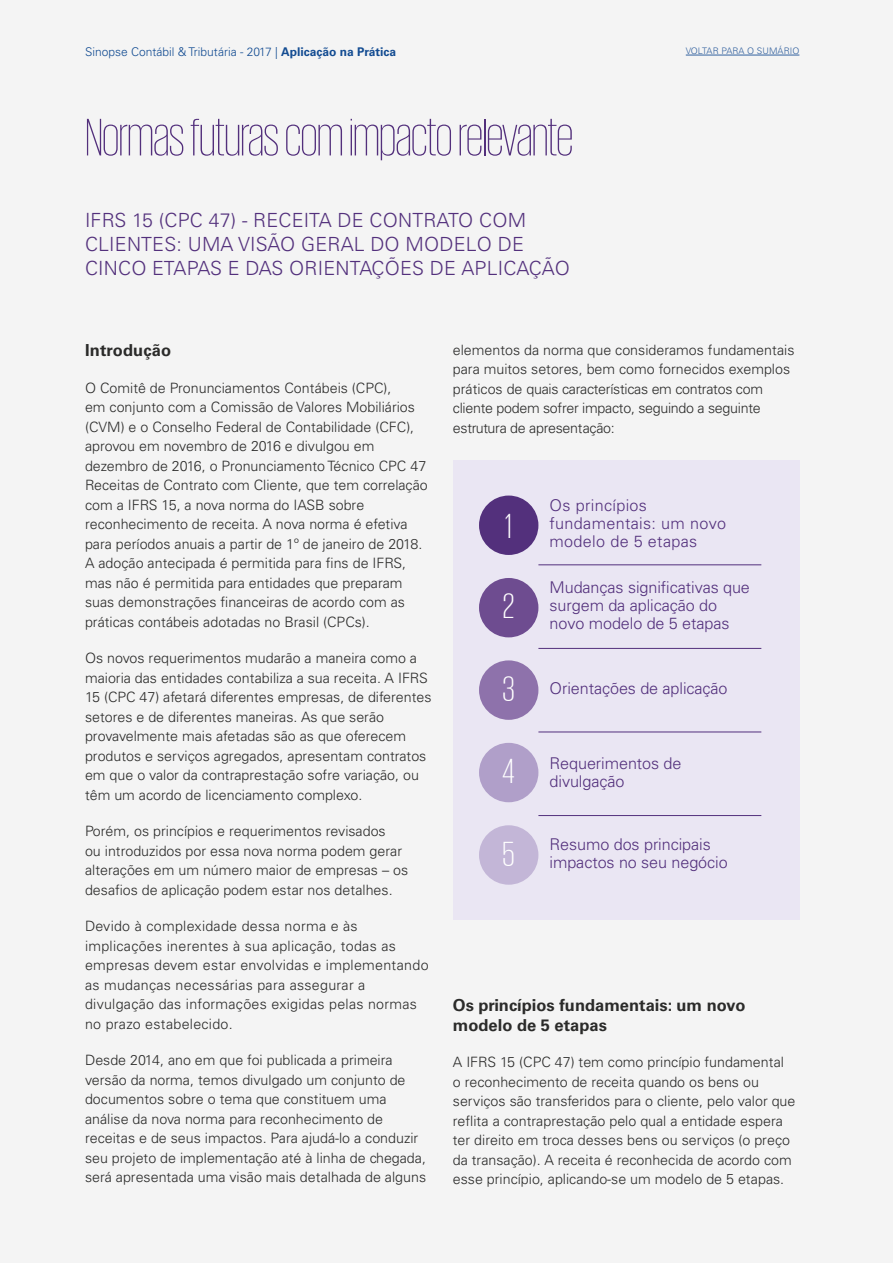
<style>
.page{position:relative;width:893px;height:1263px;background:#f4f4f4}
.page>*{position:absolute;margin:0;border:0;box-sizing:border-box;transform-origin:0 0}
.t1{font:200 54px "KPMG App";letter-spacing:-.02em;color:#53307c}
.t2{font:300 36px "KPMG App";color:#fff}
.t3{font:300 19.5px/24px "Univers LT Std";letter-spacing:.01em;color:#53307c}
.t4{font:700 16.5px/19.5px "Univers LT Std";color:#2b2b2a}
.t5{font:300 16.2px/18px "Univers LT Std";letter-spacing:-.005em;color:#53307c}
.t6{font:300 16.2px/18px "Univers LT Std";letter-spacing:.02em;color:#53307c}
.t7{font:300 14.25px/19.5px "Univers LT Std";color:#2b2b2a}
.t8{font:300 14.25px/19.5px "Univers LT Std";letter-spacing:.02em;color:#2b2b2a}
.t9{font:300 14.25px/19.5px "Univers LT Std";letter-spacing:-.02em;color:#2b2b2a}
.t10{font:300 12px "Univers LT Std";color:#134c92}
.t11{font:300 9px "Univers LT Std";letter-spacing:.01em;color:#31609e}
.s1{font-weight:700}
</style>
<div class="page">
<hr style="left:686px;top:55px;width:113px;height:1px;background:#31609e">
<div style="left:453px;top:460px;width:346px;height:460px;background:#eae6f3"></div>
<div style="left:479px;top:495px;width:59px;height:60px;background:#53307c;border-radius:50%"></div>
<div style="left:479px;top:578px;width:59px;height:59px;background:#6e4c90;border-radius:50%"></div>
<div style="left:479px;top:660px;width:59px;height:60px;background:#8e72ab;border-radius:50%"></div>
<div style="left:479px;top:743px;width:59px;height:59px;background:#b09fc9;border-radius:50%"></div>
<div style="left:479px;top:825px;width:59px;height:60px;background:#c3b6d7;border-radius:50%"></div>
<hr style="left:538px;top:564px;width:223px;height:1px;background:#53307c">
<hr style="left:538px;top:648px;width:223px;height:1px;background:#53307c">
<hr style="left:538px;top:731px;width:223px;height:1px;background:#53307c">
<hr style="left:538px;top:815px;width:223px;height:1px;background:#53307c">
<p class="t10" style="left:85px;top:45px;width:313px">Sinopse Contábil &amp; Tributária - 2017 | <span class="s1">Aplicação na Prática</span></p>
<p class="t11" style="left:686px;top:46px;width:115px">VOLTAR PARA O SUMÁRIO</p>
<h1 class="t1" style="left:85px;top:112px;width:490px">Normas futuras com impacto relevante</h1>
<h3 class="t3" style="left:85px;top:208px;width:486px">IFRS 15 (CPC 47) - RECEITA DE CONTRATO COM<br>CLIENTES: UMA VISÃO GERAL DO MODELO DE<br>CINCO ETAPAS E DAS ORIENTAÇÕES DE APLICAÇÃO</h3>
<p class="t4" style="left:85px;top:341px;width:88px">Introdução</p>
<p class="t7" style="left:85px;top:378px;width:344px">O Comitê de Pronunciamentos Contábeis (CPC),<br>em conjunto com a Comissão de Valores Mobiliários (CVM) e o Conselho Federal de Contabilidade (CFC), aprovou em novembro de 2016 e divulgou em dezembro de 2016, o Pronunciamento Técnico CPC 47<br>Receitas de Contrato com Cliente, que tem correlação com a IFRS 15, a nova norma do IASB sobre reconhecimento de receita. A nova norma é efetiva para períodos anuais a partir de 1º de janeiro de 2018.<br>A adoção antecipada é permitida para fins de IFRS, mas não é permitida para entidades que preparam suas demonstrações financeiras de acordo com as práticas contábeis adotadas no Brasil (CPCs).</p>
<p class="t7" style="left:85px;top:649px;width:348px">Os novos requerimentos mudarão a maneira como a maioria das entidades contabiliza a sua receita. A IFRS 15 (CPC 47) afetará diferentes empresas, de diferentes setores e de diferentes maneiras. As que serão provavelmente mais afetadas são as que oferecem produtos e serviços agregados, apresentam contratos em que o valor da contraprestação sofre variação, ou têm um acordo de licenciamento complexo.</p>
<p class="t7" style="left:85px;top:821px;width:325px">Porém, os princípios e requerimentos revisados<br>ou introduzidos por essa nova norma podem gerar alterações em um número maior de empresas – os desafios de aplicação podem estar nos detalhes.</p>
<p class="t8" style="left:85px;top:916px;width:345px">Devido à complexidade dessa norma e às implicações inerentes à sua aplicação, todas as empresas devem estar envolvidas e implementando as mudanças necessárias para assegurar a divulgação das informações exigidas pelas normas no prazo estabelecido.</p>
<p class="t7" style="left:85px;top:1050px;width:343px">Desde 2014, ano em que foi publicada a primeira versão da norma, temos divulgado um conjunto de documentos sobre o tema que constituem uma análise da nova norma para reconhecimento de receitas e de seus impactos. Para ajudá-lo a conduzir seu projeto de implementação até à linha de chegada, será apresentada uma visão mais detalhada de alguns</p>
<p class="t9" style="left:453px;top:340px;width:343px">elementos da norma que consideramos fundamentais para muitos setores, bem como fornecidos exemplos práticos de quais características em contratos com cliente podem sofrer impacto, seguindo a seguinte estrutura de apresentação:</p>
<h2 class="t2" style="left:505px;top:508px;width:8px">1</h2>
<h2 class="t2" style="left:503px;top:589px;width:13px">2</h2>
<h2 class="t2" style="left:503px;top:671px;width:14px">3</h2>
<h2 class="t2" style="left:502px;top:754px;width:14px">4</h2>
<h2 class="t2" style="left:503px;top:836px;width:14px">5</h2>
<p class="t6" style="left:550px;top:497px;width:178px">Os princípios fundamentais: um novo modelo de 5 etapas</p>
<p class="t5" style="left:550px;top:579px;width:202px">Mudanças significativas que surgem da aplicação do novo modelo de 5 etapas</p>
<p class="t5" style="left:550px;top:679px;width:180px">Orientações de aplicação</p>
<p class="t5" style="left:550px;top:754px;width:133px">Requerimentos de divulgação</p>
<p class="t5" style="left:550px;top:835px;width:180px">Resumo dos principais impactos no seu negócio</p>
<p class="t4" style="left:453px;top:996px;width:294px">Os princípios fundamentais: um novo modelo de 5 etapas</p>
<p class="t7" style="left:453px;top:1052px;width:344px">A IFRS 15 (CPC 47) tem como princípio fundamental o reconhecimento de receita quando os bens ou serviços são transferidos para o cliente, pelo valor que reflita a contraprestação pelo qual a entidade espera ter direito em troca desses bens ou serviços (o preço da transação). A receita é reconhecida de acordo com esse princípio, aplicando-se um modelo de 5 etapas.</p>
</div>
